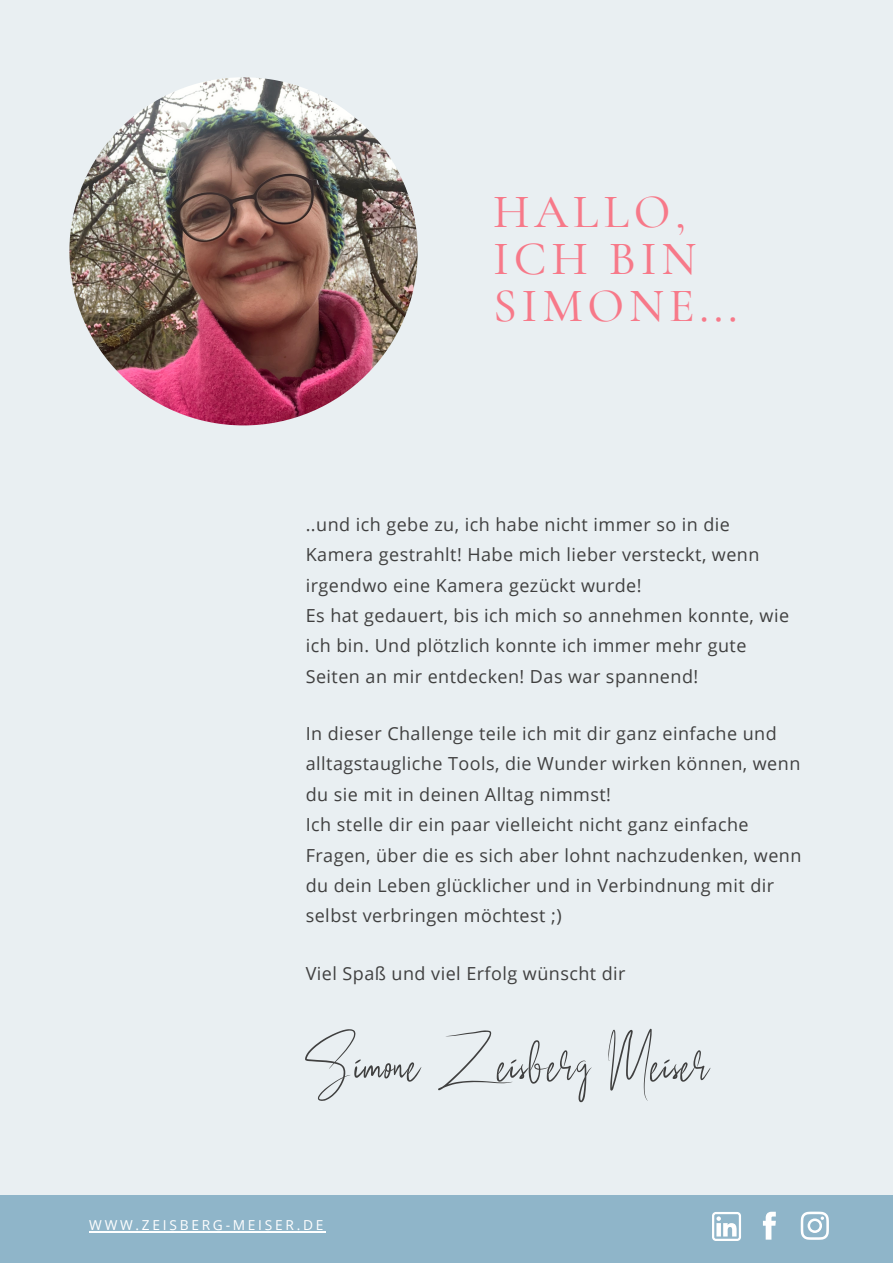
<style>
.page{position:relative;width:893px;height:1264px;background:#fff}
.page>*{position:absolute;margin:0;border:0;box-sizing:border-box;transform-origin:0 0}
.t1{font:83.85px "Black Singature";color:#404040}
.t2{font:500 48px "Cormorant Garamond";letter-spacing:.1em;color:#f77989}
.t3{font:18px/30.3px "Open Sans";letter-spacing:.025em;color:#404040}
.t4{font:13.65px "Open Sans";letter-spacing:.2em;color:#fff}
</style>
<div class="page">
<div style="left:0;top:0;width:892px;height:1262px;background:#e9eff2"></div>
<div style="left:0;top:1195px;width:892px;height:67px;background:#8fb5c9"></div>
<svg style="left:763px;top:1211px;width:12px;height:28px"></svg>
<svg style="left:800px;top:1211px;width:28px;height:28px"></svg>
<img style="left:69px;top:77px;width:348px;height:348px;border-radius:50%">
<svg style="left:712px;top:1212px;width:29px;height:28px"></svg>
<hr style="left:89px;top:1231px;width:237px;height:1px;background:#fff">
<p class="t2" style="left:493px;top:182px;width:194px">HALLO,</p>
<p class="t2" style="left:493px;top:230px;width:205px">ICH BIN</p>
<p class="t2" style="left:493px;top:277px;width:246px">SIMONE...</p>
<p class="t3" style="left:306px;top:509px;width:455px">..und ich gebe zu, ich habe nicht immer so in die<br>Kamera gestrahlt! Habe mich lieber versteckt, wenn irgendwo eine Kamera gezückt wurde!</p>
<p class="t3" style="left:306px;top:600px;width:485px">Es hat gedauert, bis ich mich so annehmen konnte, wie ich bin. Und plötzlich konnte ich immer mehr gute<br>Seiten an mir entdecken! Das war spannend!</p>
<p class="t3" style="left:306px;top:718px;width:496px">In dieser Challenge teile ich mit dir ganz einfache und alltagstaugliche Tools, die Wunder wirken können, wenn du sie mit in deinen Alltag nimmst!</p>
<p class="t3" style="left:306px;top:809px;width:497px">Ich stelle dir ein paar vielleicht nicht ganz einfache Fragen, über die es sich aber lohnt nachzudenken, wenn du dein Leben glücklicher und in Verbindnung mit dir selbst verbringen möchtest ;)</p>
<p class="t3" style="left:306px;top:957px;width:321px">Viel Spaß und viel Erfolg wünscht dir</p>
<p class="t1" style="left:305px;top:1029px;width:407px">Simone Zeisberg Meiser</p>
<p class="t4" style="left:89px;top:1215px;width:236px">WWW.ZEISBERG-MEISER.DE</p>
</div>
